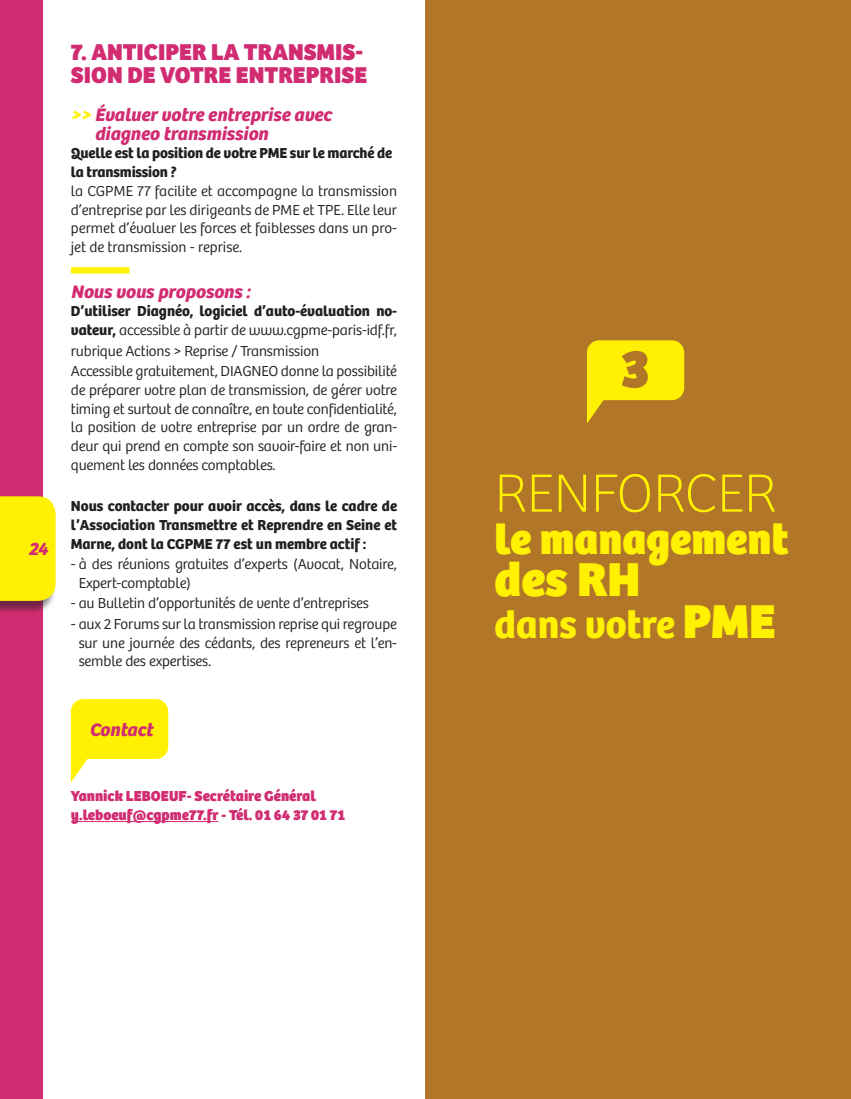
<style>
.page{position:relative;width:851px;height:1099px;background:#fff}
.page>*{position:absolute;margin:0;border:0;box-sizing:border-box;transform-origin:0 0}
.t1{font:800 55.88px "Bree";color:#b27629}
.t2{font:100 55.62px "Bree";color:#fff101}
.t3{font:800 49.38px "Bree";color:#fff101}
.t4{font:800 43.88px "Bree";color:#fff101}
.t5{font:700 39.88px "Bree";color:#fff101}
.t6{font:800 23.75px/23.8px "Bree";color:#d12c72}
.t7{font:italic 700 18.75px/18.8px "Bree";color:#d12c72}
.t8{font:300 15px/18.8px "Bree";letter-spacing:-.01em;color:#231f20;text-align:justify}
.t9{font:700 15px/18.8px "Bree";color:#231f20}
.t10{font:800 15px/18.8px "Bree";color:#d12c72}
.s1{color:#fff101}
.s2{font-weight:300}
.s3{font-weight:800;font-size:49.38px}
</style>
<div class="page">
<div style="left:425px;top:0;width:425px;height:1098px;background:#b27629"></div>
<svg style="left:587px;top:340px;width:97px;height:83px"></svg>
<hr style="left:71px;top:821px;width:147px;height:1px;background:#d12c72">
<div style="left:71px;top:267px;width:58px;height:6px;background:#fff101"></div>
<svg style="left:71px;top:699px;width:97px;height:83px"></svg>
<div style="left:0;top:0;width:43px;height:1098px;background:#d12c72"></div>
<div style="left:0;top:497px;width:57px;height:117px;background:#231f20;opacity:.55"></div>
<div style="left:0;top:496px;width:56px;height:105px;background:#fff101"></div>
<p class="t7" style="left:28px;top:540px;width:21px">24</p>
<h3 class="t6" style="left:71px;top:40px;width:298px">7. ANTICIPER LA TRANSMIS-<br>SION DE VOTRE ENTREPRISE</h3>
<p class="t7" style="left:95px;top:106px;width:238px;text-indent:-24px"><span class="s1">&gt;&gt;</span> Évaluer votre entreprise avec diagneo transmission</p>
<p class="t9" style="left:71px;top:144px;width:323px">Quelle est la position de votre PME sur le marché de la transmission ?</p>
<p class="t8" style="left:71px;top:182px;width:328px">la CGPME 77 facilite et accompagne la transmission d’entreprise par les dirigeants de PME et TPE. Elle leur permet d’évaluer les forces et faiblesses dans un pro&shy;jet de transmission - reprise.</p>
<p class="t7" style="left:71px;top:282px;width:181px">Nous vous proposons :</p>
<p class="t9" style="left:71px;top:302px;width:327px">D’utiliser Diagnéo, logiciel d’auto-évaluation no&shy;vateur, <span class="s2">accessible à partir de www.cgpme-paris-idf.fr,</span></p>
<p class="t8" style="left:71px;top:341px;width:327px;line-height:20.5px">rubrique Actions &gt; Reprise / Transmission<br>Accessible gratuitement, DIAGNEO donne la possibilité</p>
<p class="t8" style="left:71px;top:381px;width:328px">de préparer votre plan de transmission, de gérer votre timing et surtout de connaître, en toute confidentialité, la position de votre entreprise par un ordre de gran&shy;deur qui prend en compte son savoir-faire et non uni&shy;quement les données comptables.</p>
<p class="t9" style="left:71px;top:497px;width:328px;text-align:justify">Nous contacter pour avoir accès, dans le cadre de l’Association Transmettre et Reprendre en Seine et Marne, dont la CGPME 77 est un membre actif :</p>
<p class="t8" style="left:79px;top:555px;width:320px;text-indent:-8px">- à des réunions gratuites d’experts (Avocat, Notaire,<br>Expert-comptable)</p>
<p class="t8" style="left:71px;top:594px;width:299px">- au Bulletin d’opportunités de vente d’entreprises</p>
<p class="t8" style="left:79px;top:614px;width:320px;text-indent:-8px">- aux 2 Forums sur la transmission reprise qui regroupe sur une journée des cédants, des repreneurs et l’en&shy;semble des expertises.</p>
<p class="t7" style="left:89px;top:720px;width:65px">Contact</p>
<p class="t10" style="left:71px;top:787px;width:276px">Yannick LEBOEUF- Secrétaire Général y.leboeuf@cgpme77.fr - Tél. 01 64 37 01 71</p>
<h1 class="t1" style="left:620px;top:334px;width:30px">3</h1>
<h2 class="t2" style="left:494px;top:462px;width:283px">RENFORCER</h2>
<h3 class="t4" style="left:494px;top:512px;width:295px">le management</h3>
<h3 class="t3" style="left:494px;top:549px;width:147px">des RH</h3>
<h3 class="t5" style="left:494px;top:600px;width:283px">dans votre <span class="s3">PME</span></h3>
</div>
